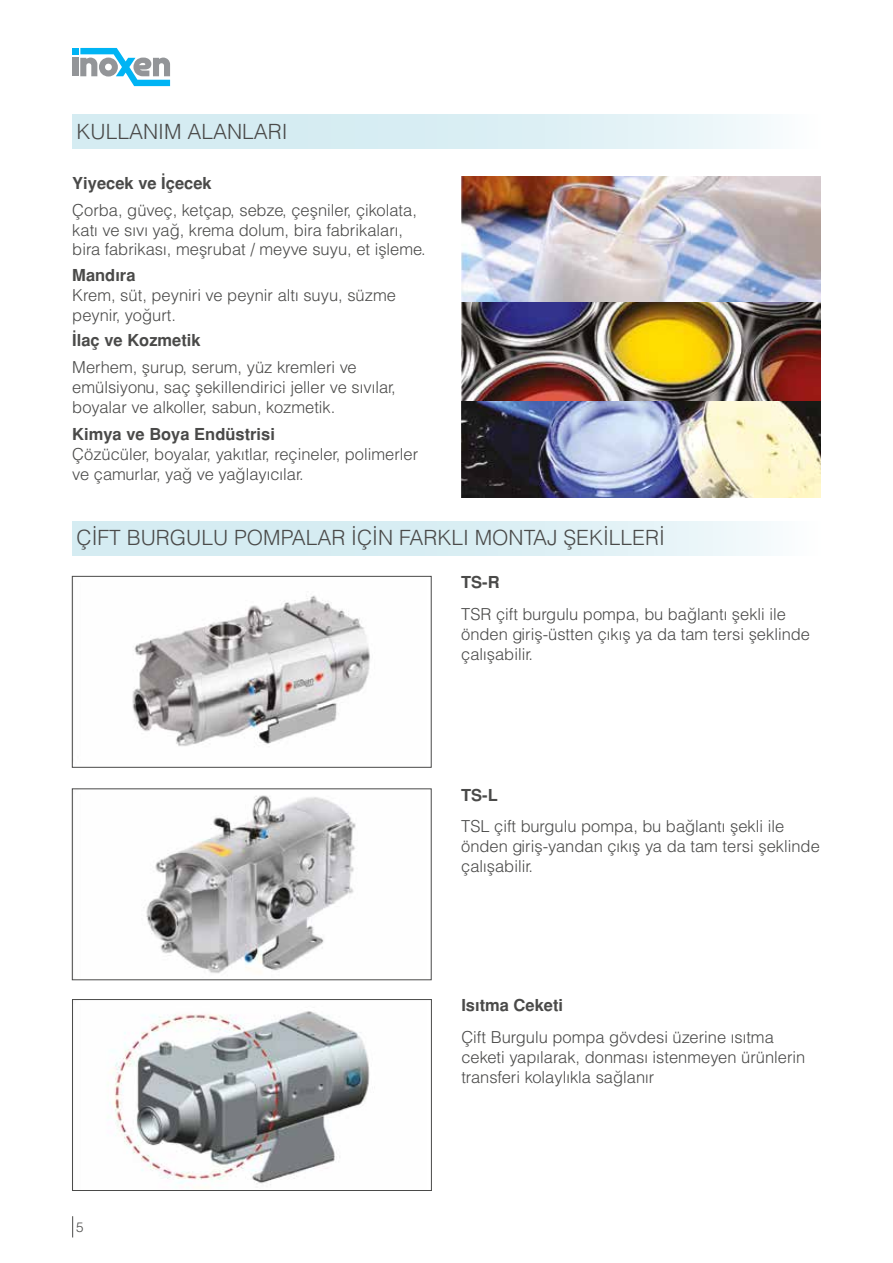
<style>
.page{position:relative;width:893px;height:1263px;background:#fff}
.page>*{position:absolute;margin:0;border:0;box-sizing:border-box;transform-origin:0 0}
.t1{font:21px "Helvetica Light Normal Tr";color:#4a4a49}
.t2{font:16.5px/19.8px "Helvetica Light Normal Tr";color:#4a4a49}
.t3{font:700 16.5px "Helvetica Tr";color:#4a4a49}
.t4{font:13.5px "Helvetica Light Normal Tr";color:#4a4a49}
</style>
<div class="page">
<svg style="left:72px;top:1216px;width:1px;height:21px"></svg>
<svg style="left:72px;top:47px;width:99px;height:40px"></svg>
<img style="left:461px;top:176px;width:360px;height:322px">
<div style="left:72px;top:115px;width:749px;height:34px;background:linear-gradient(to right,#cde8ef,#eff8fa)"></div>
<img style="left:132px;top:595px;width:238px;height:151px">
<div style="left:72px;top:576px;width:360px;height:192px;border:1px solid #4a4a49"></div>
<img style="left:109px;top:1011px;width:261px;height:174px">
<div style="left:72px;top:999px;width:360px;height:192px;border:1px solid #4a4a49"></div>
<img style="left:143px;top:795px;width:213px;height:179px">
<div style="left:72px;top:788px;width:360px;height:192px;border:1px solid #4a4a49"></div>
<div style="left:72px;top:521px;width:749px;height:34px;background:linear-gradient(to right,#cde8ef,#eff8fa)"></div>
<p class="t1" style="left:77px;top:119px;width:213px">KULLANIM ALANLARI</p>
<p class="t3" style="left:72px;top:173px;width:141px">Yiyecek ve İçecek</p>
<p class="t2" style="left:72px;top:200px;width:355px">Çorba, güveç, ketçap, sebze, çeşniler, çikolata, katı ve sıvı yağ, krema dolum, bira fabrikaları, bira fabrikası, meşrubat / meyve suyu, et işleme.</p>
<p class="t3" style="left:72px;top:265px;width:65px">Mandıra</p>
<p class="t2" style="left:72px;top:285px;width:325px">Krem, süt, peyniri ve peynir altı suyu, süzme peynir, yoğurt.</p>
<p class="t3" style="left:72px;top:330px;width:130px">İlaç ve Kozmetik</p>
<p class="t2" style="left:72px;top:357px;width:325px">Merhem, şurup, serum, yüz kremleri ve emülsiyonu, saç şekillendirici jeller ve sıvılar, boyalar ve alkoller, sabun, kozmetik.</p>
<p class="t3" style="left:72px;top:424px;width:204px">Kimya ve Boya Endüstrisi</p>
<p class="t2" style="left:72px;top:444px;width:347px">Çözücüler, boyalar, yakıtlar, reçineler, polimerler ve çamurlar, yağ ve yağlayıcılar.</p>
<p class="t1" style="left:77px;top:525px;width:590px">ÇIFT BURGULU POMPALAR IÇIN FARKLI MONTAJ ŞEKILLERI</p>
<p class="t3" style="left:461px;top:572px;width:40px">TS-R</p>
<p class="t2" style="left:461px;top:604px;width:350px">TSR çift burgulu pompa, bu bağlantı şekli ile önden giriş-üstten çıkış ya da tam tersi şeklinde çalışabilir.</p>
<p class="t3" style="left:461px;top:785px;width:38px">TS-L</p>
<p class="t2" style="left:461px;top:816px;width:360px">TSL çift burgulu pompa, bu bağlantı şekli ile önden giriş-yandan çıkış ya da tam tersi şeklinde çalışabilir.</p>
<p class="t4" style="left:76px;top:1218px;width:9px">5</p>
<p class="t3" style="left:461px;top:996px;width:103px">Isıtma Ceketi</p>
<p class="t2" style="left:461px;top:1027px;width:346px">Çift Burgulu pompa gövdesi üzerine ısıtma ceketi yapılarak, donması istenmeyen ürünlerin transferi kolaylıkla sağlanır</p>
</div>
